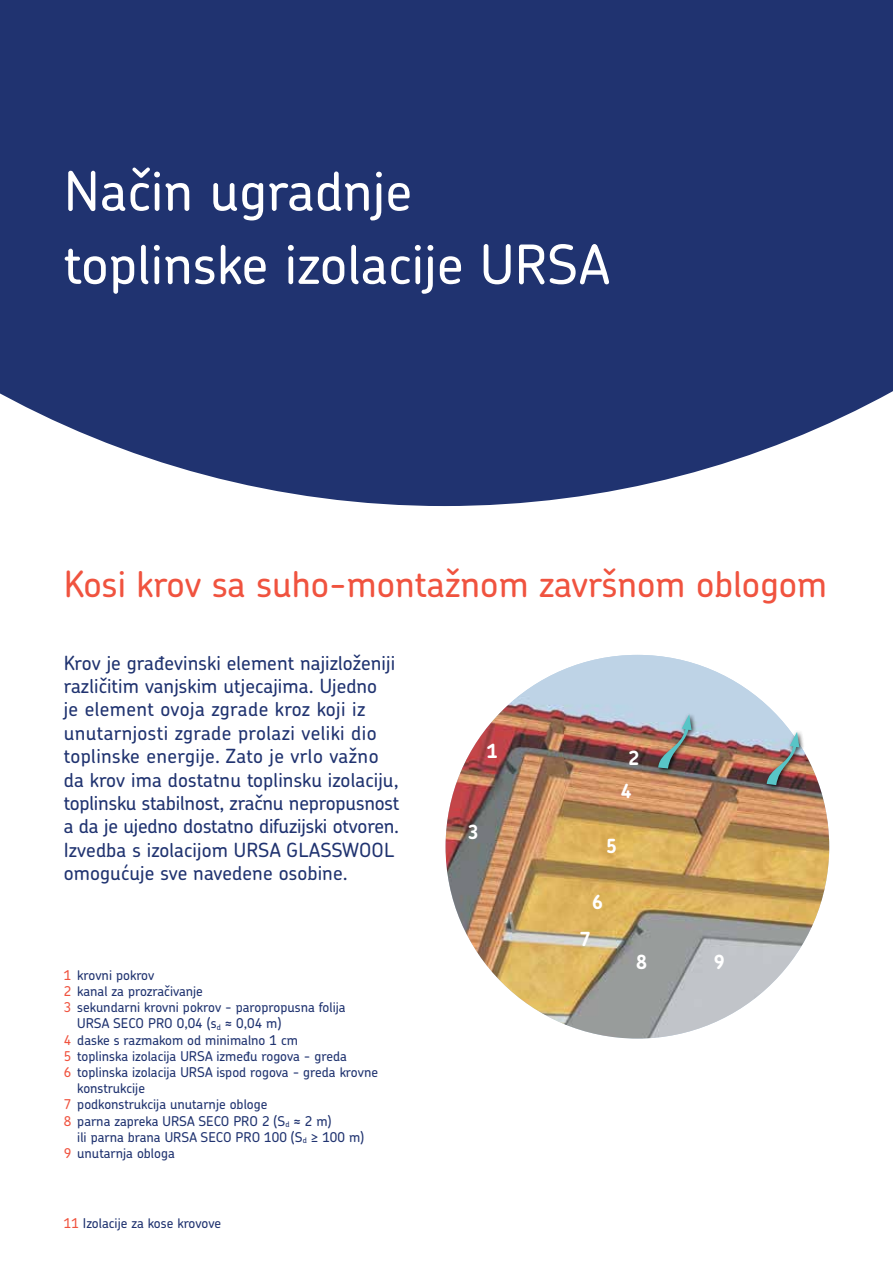
<style>
.page{position:relative;width:893px;height:1263px;background:#fff}
.page>*{position:absolute;margin:0;border:0;box-sizing:border-box;transform-origin:0 0}
.t1{font:500 54px/73.3px "Chevin Pro";letter-spacing:.005em;color:#fff}
.t2{font:500 36px "Chevin Pro";color:#f0533f}
.t3{font:500 19.5px/23.4px "Chevin Pro";letter-spacing:.005em;color:#203370}
.t4{font:700 19.5px/32.8px "Chevin Pro";color:#fff;text-align:center}
.t5{font:500 13.5px "Chevin Pro";color:#203370}
.s1{color:#f0533f}
</style>
<div class="page">
<svg style="left:0;top:0;width:893px;height:506px;background:#31437b"></svg>
<img style="left:446px;top:655px;width:383px;height:383px;border-radius:192px">
<div style="left:655px;top:712px;width:43px;height:62px;background:#000;opacity:.75"></div>
<img style="left:658px;top:714px;width:34px;height:54px">
<div style="left:764px;top:730px;width:41px;height:61px;background:#000;opacity:.75"></div>
<img style="left:767px;top:732px;width:32px;height:53px">
<h1 class="t1" style="left:64px;top:153px;width:547px">Način ugradnje toplinske izolacije URSA</h1>
<h2 class="t2" style="left:64px;top:560px;width:765px">Kosi krov sa suho-montažnom završnom oblogom</h2>
<p class="t3" style="left:64px;top:650px;width:337px">Krov je građevinski element najizloženiji različitim vanjskim utjecajima. Ujedno<br>je element ovoja zgrade kroz koji iz unutarnjosti zgrade prolazi veliki dio toplinske energije. Zato je vrlo važno da krov ima dostatnu toplinsku izolaciju, toplinsku stabilnost, zračnu nepropusnost a da je ujedno dostatno difuzijski otvoren.<br>Izvedba s izolacijom URSA GLASSWOOL omogućuje sve navedene osobine.</p>
<p class="t5" style="left:64px;top:966px;width:92px"><span class="s1">1</span> krovni pokrov</p>
<p class="t5" style="left:64px;top:982px;width:141px"><span class="s1">2</span> kanal za prozračivanje</p>
<p class="t5" style="left:64px;top:998px;width:283px"><span class="s1">3</span> sekundarni krovni pokrov - paropropusna folija</p>
<p class="t5" style="left:77px;top:1014px;width:206px">URSA SECO PRO 0,04 (s<sub>d</sub> ≈ 0,04 m)</p>
<p class="t5" style="left:64px;top:1030px;width:236px"><span class="s1">4</span> daske s razmakom od minimalno 1 cm</p>
<p class="t5" style="left:64px;top:1047px;width:285px"><span class="s1">5</span> toplinska izolacija URSA između rogova - greda</p>
<p class="t5" style="left:64px;top:1063px;width:316px"><span class="s1">6</span> toplinska izolacija URSA ispod rogova - greda krovne</p>
<p class="t5" style="left:77px;top:1079px;width:69px">konstrukcije</p>
<p class="t5" style="left:64px;top:1095px;width:205px"><span class="s1">7</span> podkonstrukcija unutarnje obloge</p>
<p class="t5" style="left:64px;top:1111px;width:269px"><span class="s1">8</span> parna zapreka URSA SECO PRO 2 (S<sub>d</sub> ≈ 2 m)</p>
<p class="t5" style="left:77px;top:1128px;width:288px">ili parna brana URSA SECO PRO 100 (S<sub>d</sub> ≥ 100 m)</p>
<p class="t5" style="left:64px;top:1144px;width:113px"><span class="s1">9</span> unutarnja obloga</p>
<p class="t5" style="left:64px;top:1214px;width:159px"><span class="s1">11</span> Izolacije za kose krovove</p>
<h3 class="t4" style="left:487px;top:734px;width:12px">1</h3>
<h3 class="t4" style="left:468px;top:816px;width:12px">3</h3>
<h3 class="t4" style="left:621px;top:741px;width:20px">2<br>4</h3>
<h3 class="t4" style="left:606px;top:829px;width:12px">5</h3>
<h3 class="t4" style="left:592px;top:885px;width:12px">6</h3>
<h3 class="t4" style="left:580px;top:922px;width:12px">7</h3>
<h3 class="t4" style="left:636px;top:945px;width:12px">8</h3>
<h3 class="t4" style="left:714px;top:945px;width:12px">9</h3>
</div>
